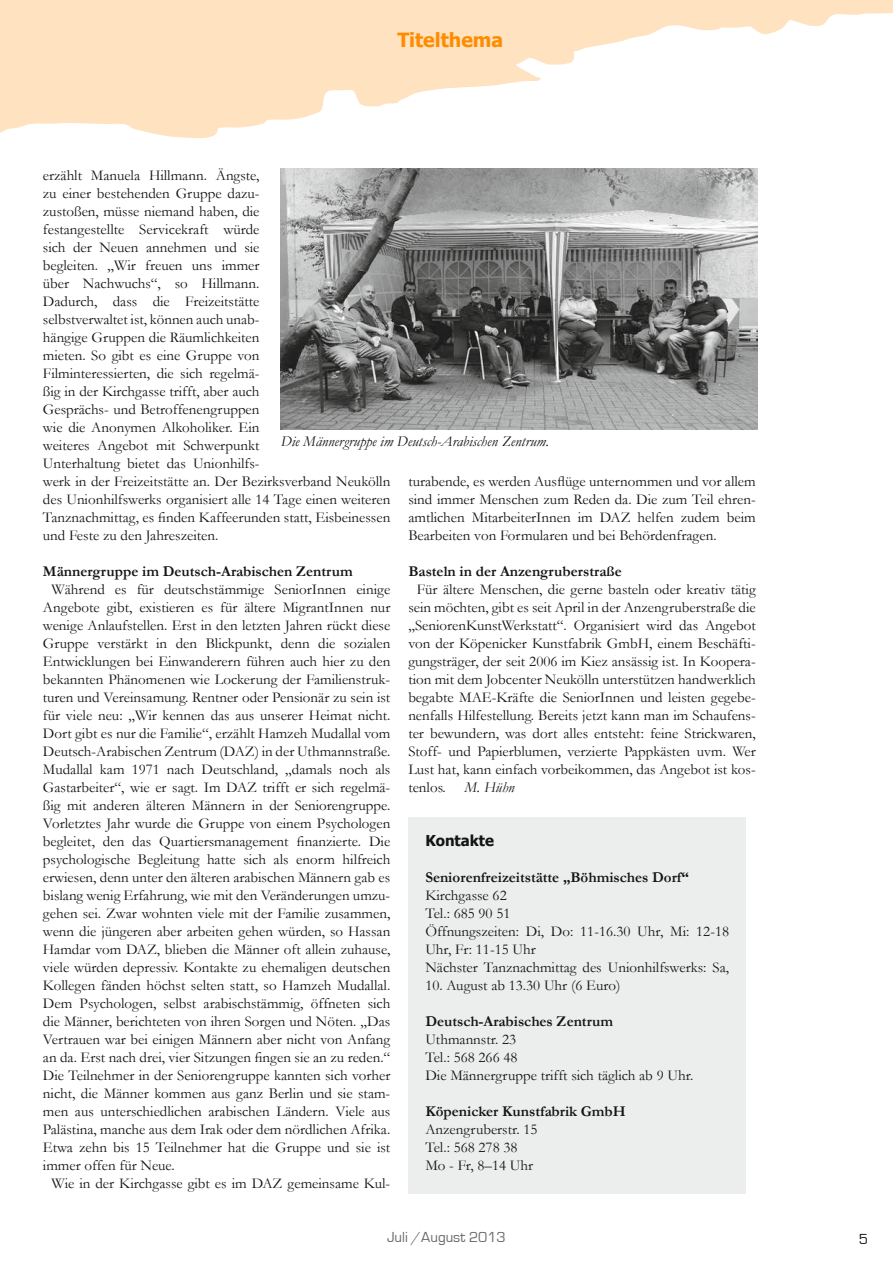
<style>
.page{position:relative;width:893px;height:1263px;background:#fff}
.page>*{position:absolute;margin:0;border:0;box-sizing:border-box;transform-origin:0 0}
.t1{font:700 19.5px "Tahoma";color:#ff8c00}
.t2{font:15px/18px "Garamond";color:#131413}
.t3{font:700 15px "Garamond";color:#131413}
.t4{font:italic 15px "Garamond";color:#131413}
.t5{font:15px "Eurostile";color:#686867}
.t6{font:700 15px "Tahoma";color:#131413}
.t7{font:15px "Eurostile";color:#131413}
.s1{font-style:italic}
</style>
<div class="page">
<svg style="left:0;top:0;width:893px;height:138px;fill:#ffe2c0"></svg>
<img style="left:281px;top:169px;width:476px;height:260px">
<div style="left:408px;top:817px;width:338px;height:376px;background:#eceded"></div>
<h1 class="t1" style="left:397px;top:26px;width:107px">Titelthema</h1>
<p class="t2" style="left:43px;top:166px;width:349px">erzählt Manuela Hillmann. Ängste,<br>zu einer bestehenden Gruppe dazu-<br>zustoßen, müsse niemand haben, die<br>festangestellte Servicekraft würde<br>sich der Neuen annehmen und sie<br>begleiten. „Wir freuen uns immer<br>über Nachwuchs“, so Hillmann.<br>Dadurch, dass die Freizeitstätte<br>selbstverwaltet ist, können auch unab-<br>hängige Gruppen die Räumlichkeiten<br>mieten. So gibt es eine Gruppe von<br>Filminteressierten, die sich regelmä-<br>ßig in der Kirchgasse trifft, aber auch<br>Gesprächs- und Betroffenengruppen<br>wie die Anonymen Alkoholiker. Ein<br>weiteres Angebot mit Schwerpunkt<br>Unterhaltung bietet das Unionhilfs-<br>werk in der Freizeitstätte an. Der Bezirksverband Neukölln des Unionhilfswerks organisiert alle 14 Tage einen weiteren Tanznachmittag, es finden Kaffeerunden statt, Eisbeinessen und Feste zu den Jahreszeiten.</p>
<p class="t3" style="left:43px;top:561px;width:311px">Männergruppe im Deutsch-Arabischen Zentrum</p>
<p class="t2" style="left:51px;top:580px;width:340px">Während es für deutschstämmige SeniorInnen einige</p>
<p class="t2" style="left:43px;top:598px;width:349px">Angebote gibt, existieren es für ältere MigrantInnen nur</p>
<p class="t2" style="left:43px;top:616px;width:349px">wenige Anlaufstellen. Erst in den letzten Jahren rückt diese</p>
<p class="t2" style="left:43px;top:634px;width:349px">Gruppe verstärkt in den Blickpunkt, denn die sozialen</p>
<p class="t2" style="left:43px;top:652px;width:349px">Entwicklungen bei Einwanderern führen auch hier zu den</p>
<p class="t2" style="left:43px;top:670px;width:349px">bekannten Phänomenen wie Lockerung der Familienstruk-</p>
<p class="t2" style="left:43px;top:688px;width:349px">turen und Vereinsamung. Rentner oder Pensionär zu sein ist</p>
<p class="t2" style="left:43px;top:706px;width:349px">für viele neu: „Wir kennen das aus unserer Heimat nicht.</p>
<p class="t2" style="left:43px;top:724px;width:349px">Dort gibt es nur die Familie“, erzählt Hamzeh Mudallal vom</p>
<p class="t2" style="left:43px;top:742px;width:349px">Deutsch-Arabischen Zentrum (DAZ) in der Uthmannstraße.</p>
<p class="t2" style="left:43px;top:760px;width:349px">Mudallal kam 1971 nach Deutschland, „damals noch als</p>
<p class="t2" style="left:43px;top:778px;width:349px">Gastarbeiter“, wie er sagt. Im DAZ trifft er sich regelmä-</p>
<p class="t2" style="left:43px;top:796px;width:349px">ßig mit anderen älteren Männern in der Seniorengruppe.</p>
<p class="t2" style="left:43px;top:814px;width:349px">Vorletztes Jahr wurde die Gruppe von einem Psychologen</p>
<p class="t2" style="left:43px;top:832px;width:349px">begleitet, den das Quartiersmanagement finanzierte. Die</p>
<p class="t2" style="left:43px;top:850px;width:349px">psychologische Begleitung hatte sich als enorm hilfreich</p>
<p class="t2" style="left:43px;top:868px;width:349px">erwiesen, denn unter den älteren arabischen Männern gab es</p>
<p class="t2" style="left:43px;top:886px;width:349px">bislang wenig Erfahrung, wie mit den Veränderungen umzu-</p>
<p class="t2" style="left:43px;top:904px;width:349px">gehen sei. Zwar wohnten viele mit der Familie zusammen,</p>
<p class="t2" style="left:43px;top:922px;width:349px">wenn die jüngeren aber arbeiten gehen würden, so Hassan</p>
<p class="t2" style="left:43px;top:940px;width:349px">Hamdar vom DAZ, blieben die Männer oft allein zuhause,</p>
<p class="t2" style="left:43px;top:958px;width:349px">viele würden depressiv. Kontakte zu ehemaligen deutschen</p>
<p class="t2" style="left:43px;top:976px;width:349px">Kollegen fänden höchst selten statt, so Hamzeh Mudallal.</p>
<p class="t2" style="left:43px;top:994px;width:349px">Dem Psychologen, selbst arabischstämmig, öffneten sich</p>
<p class="t2" style="left:43px;top:1012px;width:349px">die Männer, berichteten von ihren Sorgen und Nöten. „Das</p>
<p class="t2" style="left:43px;top:1030px;width:349px">Vertrauen war bei einigen Männern aber nicht von Anfang</p>
<p class="t2" style="left:43px;top:1048px;width:349px">an da. Erst nach drei, vier Sitzungen fingen sie an zu reden.“</p>
<p class="t2" style="left:43px;top:1066px;width:349px">Die Teilnehmer in der Seniorengruppe kannten sich vorher</p>
<p class="t2" style="left:43px;top:1084px;width:349px">nicht, die Männer kommen aus ganz Berlin und sie stam-</p>
<p class="t2" style="left:43px;top:1102px;width:349px">men aus unterschiedlichen arabischen Ländern. Viele aus</p>
<p class="t2" style="left:43px;top:1120px;width:349px">Palästina, manche aus dem Irak oder dem nördlichen Afrika.</p>
<p class="t2" style="left:43px;top:1138px;width:349px">Etwa zehn bis 15 Teilnehmer hat die Gruppe und sie ist</p>
<p class="t2" style="left:43px;top:1156px;width:133px">immer offen für Neue.</p>
<p class="t2" style="left:51px;top:1174px;width:340px">Wie in der Kirchgasse gibt es im DAZ gemeinsame Kul-</p>
<p class="t4" style="left:281px;top:431px;width:270px">Die Männergruppe im Deutsch-Arabischen Zentrum.</p>
<p class="t2" style="left:408px;top:472px;width:349px;text-align:justify">turabende, es werden Ausflüge unternommen und vor allem sind immer Menschen zum Reden da. Die zum Teil ehren&shy;amtlichen MitarbeiterInnen im DAZ helfen zudem beim Bearbeiten von Formularen und bei Behördenfragen.</p>
<p class="t3" style="left:408px;top:561px;width:215px">Basteln in der Anzengruberstraße</p>
<p class="t2" style="left:408px;top:580px;width:349px;text-align:justify;text-indent:9px">Für ältere Menschen, die gerne basteln oder kreativ tätig sein möchten, gibt es seit April in der Anzengruberstraße die „SeniorenKunstWerkstatt“. Organisiert wird das Angebot von der Köpenicker Kunstfabrik GmbH, einem Beschäfti&shy;gungsträger, der seit 2006 im Kiez ansässig ist. In Koopera&shy;tion mit dem Jobcenter Neukölln unterstützen handwerklich begabte MAE-Kräfte die SeniorInnen und leisten gegebe&shy;nenfalls Hilfestellung. Bereits jetzt kann man im Schaufens&shy;ter bewundern, was dort alles entsteht: feine Strickwaren, Stoff- und Papierblumen, verzierte Pappkästen uvm. Wer Lust hat, kann einfach vorbeikommen, das Angebot ist kos&shy;tenlos. <span class="s1">M. Hühn</span></p>
<p class="t6" style="left:425px;top:830px;width:70px">Kontakte</p>
<p class="t3" style="left:425px;top:867px;width:265px">Seniorenfreizeitstätte „Böhmisches Dorf“</p>
<p class="t2" style="left:425px;top:886px;width:305px">Kirchgasse 62<br>Tel.: 685 90 51<br>Öffnungszeiten: Di, Do: 11-16.30 Uhr, Mi: 12-18<br>Uhr, Fr: 11-15 Uhr<br>Nächster Tanznachmittag des Unionhilfswerks: Sa,</p>
<p class="t2" style="left:425px;top:976px;width:197px">10. August ab 13.30 Uhr (6 Euro)</p>
<p class="t3" style="left:425px;top:1011px;width:189px">Deutsch-Arabisches Zentrum</p>
<p class="t2" style="left:425px;top:1030px;width:270px">Uthmannstr. 23<br>Tel.: 568 266 48<br>Die Männergruppe trifft sich täglich ab 9 Uhr.</p>
<p class="t3" style="left:425px;top:1101px;width:202px">Köpenicker Kunstfabrik GmbH</p>
<p class="t2" style="left:425px;top:1120px;width:114px">Anzengruberstr. 15<br>Tel.: 568 278 38<br>Mo - Fr, 8–14 Uhr</p>
<p class="t5" style="left:387px;top:1229px;width:120px">Juli /August 2013</p>
<p class="t7" style="left:859px;top:1231px;width:11px">5</p>
</div>
